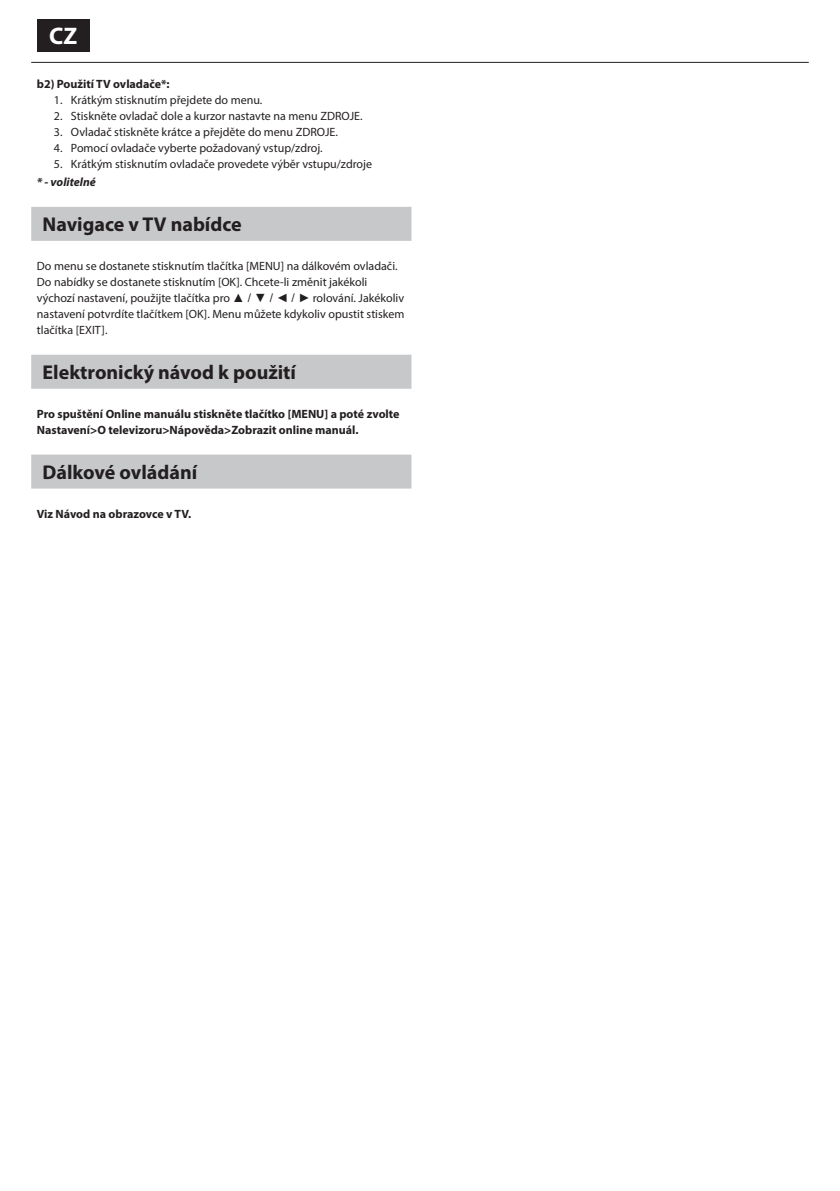
<style>
.page{position:relative;width:840px;height:1191px;background:#fff}
.page>*{position:absolute;margin:0;border:0;box-sizing:border-box;transform-origin:0 0}
.t1{font:700 24px "Myriad Pro";color:#fff}
.t2{font:700 20px "Myriad Pro";color:#231f20}
.t3{font:12px/16px "Myriad Pro";color:#231f20}
.t4{font:700 12px/16px "Myriad Pro";color:#231f20}
.t5{font:italic 700 12px "Myriad Pro";color:#231f20}
.s1{font-family:"Arial"}
</style>
<div class="page">
<div style="left:37px;top:19px;width:52px;height:32px;background:#231f20"></div>
<div style="left:31px;top:207px;width:380px;height:34px;background:#c7c8ca"></div>
<div style="left:31px;top:355px;width:380px;height:34px;background:#c7c8ca"></div>
<div style="left:31px;top:454px;width:380px;height:34px;background:#c7c8ca"></div>
<hr style="left:31px;top:62px;width:777px;height:1px;background:#231f20">
<h1 class="t1" style="left:49px;top:23px;width:30px">CZ</h1>
<p class="t4" style="left:37px;top:76px;width:134px">b2) Použití TV ovladače*:</p>
<p class="t3" style="left:54px;top:92px;width:210px">1. Krátkým stisknutím přejdete do menu.</p>
<p class="t3" style="left:54px;top:108px;width:310px">2. Stiskněte ovladač dole a kurzor nastavte na menu ZDROJE.</p>
<p class="t3" style="left:54px;top:124px;width:285px">3. Ovladač stiskněte krátce a přejděte do menu ZDROJE.</p>
<p class="t3" style="left:54px;top:140px;width:270px">4. Pomocí ovladače vyberte požadovaný vstup/zdroj.</p>
<p class="t3" style="left:54px;top:156px;width:319px">5. Krátkým stisknutím ovladače provedete výběr vstupu/zdroje</p>
<p class="t5" style="left:37px;top:176px;width:60px">* - volitelné</p>
<h2 class="t2" style="left:43px;top:213px;width:200px">Navigace v TV nabídce</h2>
<p class="t3" style="left:37px;top:258px;width:369px">Do menu se dostanete stisknutím tlačítka [MENU] na dálkovém ovladači.<br>Do nabídky se dostanete stisknutím [OK]. Chcete-li změnit jakékoli výchozí nastavení, použijte tlačítka pro <span class="s1">▲ / ▼ / ◄ / ►</span> rolování. Jakékoliv nastavení potvrdíte tlačítkem [OK]. Menu můžete kdykoliv opustit stiskem tlačítka [EXIT].</p>
<h2 class="t2" style="left:43px;top:361px;width:255px">Elektronický návod k použití</h2>
<p class="t4" style="left:37px;top:406px;width:364px">Pro spuštění Online manuálu stiskněte tlačítko [MENU] a poté zvolte<br>Nastavení&gt;O televizoru&gt;Nápověda&gt;Zobrazit online manuál.</p>
<h2 class="t2" style="left:43px;top:461px;width:156px">Dálkové ovládání</h2>
<p class="t4" style="left:37px;top:506px;width:156px">Viz Návod na obrazovce v TV.</p>
</div>
